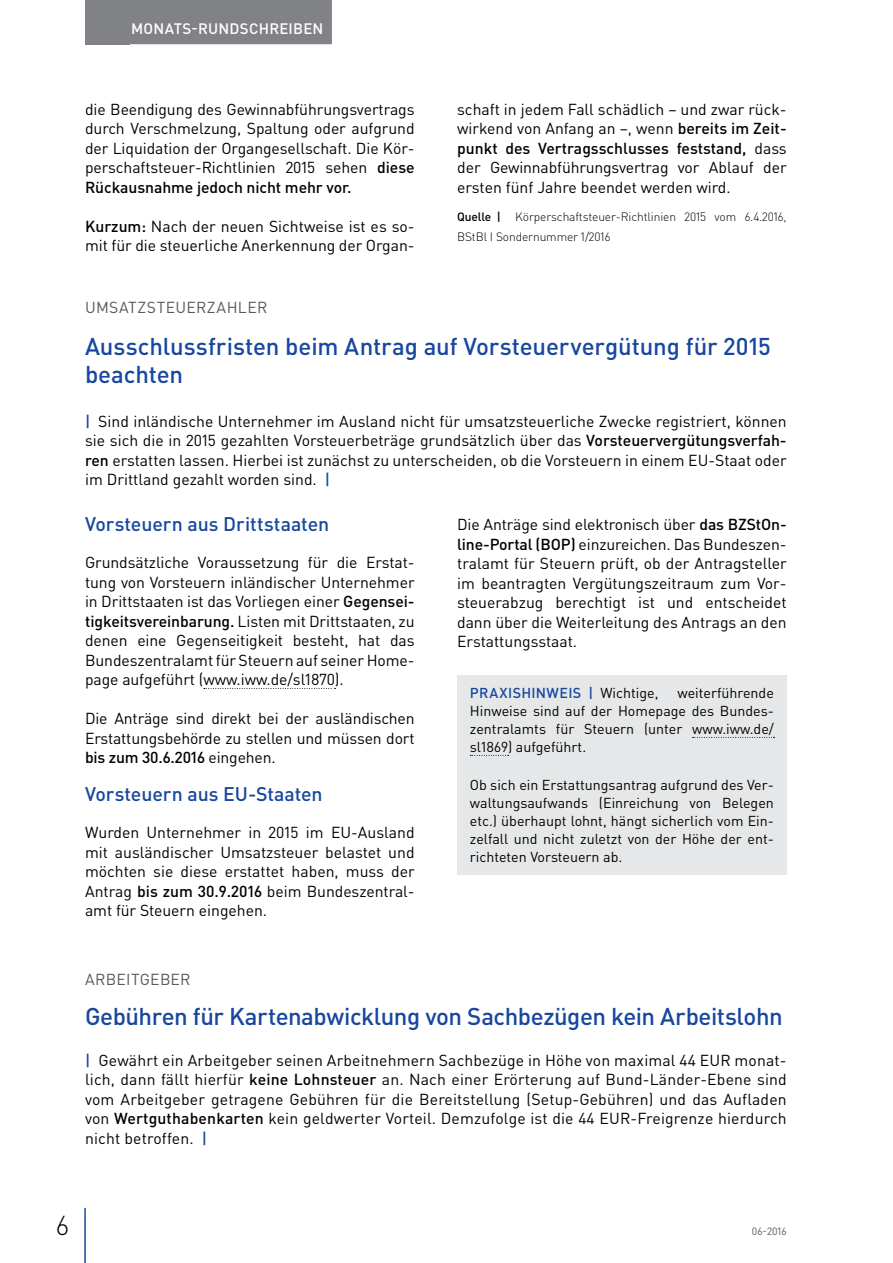
<style>
.page{position:relative;width:893px;height:1263px;background:#fff}
.page>*{position:absolute;margin:0;border:0;box-sizing:border-box;transform-origin:0 0}
.t1{font:300 27px "DIN Pro";color:#000}
.t2{font:500 24px/28.5px "DIN Pro";letter-spacing:-.005em;color:#17479e}
.t3{font:500 19.5px "DIN Pro";letter-spacing:-.005em;color:#17479e}
.t4{font:15.75px/19.5px "DIN Pro";color:#000;text-align:justify}
.t5{font:15.75px "DIN Pro";letter-spacing:.015em;color:#58595b}
.t6{font:500 15px "DIN Pro";letter-spacing:.015em;color:#fff}
.t7{font:14.25px/18px "DIN Pro";color:#000;text-align:justify}
.t8{font:500 14.25px "DIN Pro";letter-spacing:.025em;color:#17479e}
.t9{font:300 12px/19.5px "DIN Pro";letter-spacing:-.01em;color:#000}
.t10{font:10.5px "DIN Pro";color:#58595b}
.s1{font-weight:500}
.s2{font-weight:500;color:#17479e}
.s3{font-weight:400;color:#000}
</style>
<div class="page">
<div style="left:85px;top:0;width:45px;height:44px;background:#808285"></div>
<hr style="left:84px;top:1208px;width:2px;height:55px;background:#17479e">
<div style="left:122px;top:0;width:210px;height:44px;background:#808285"></div>
<svg style="left:204px;top:688px;width:132px;height:1px"></svg>
<div style="left:457px;top:675px;width:330px;height:200px;background:#e6e7e8"></div>
<svg style="left:693px;top:737px;width:81px;height:1px"></svg>
<svg style="left:470px;top:755px;width:39px;height:1px"></svg>
<p class="t6" style="left:131px;top:18px;width:194px">MONATS-RUNDSCHREIBEN</p>
<p class="t4" style="left:85px;top:99px;width:331px">die Beendigung des Gewinnabführungsvertrags durch Verschmelzung, Spaltung oder aufgrund der Liquidation der Organgesellschaft. Die Kör&shy;perschaftsteuer-Richtlinien 2015 sehen <span class="s1">diese Rückausnahme jedoch nicht mehr vor.</span></p>
<p class="t4" style="left:85px;top:216px;width:331px"><span class="s1">Kurzum:</span> Nach der neuen Sichtweise ist es so&shy;mit für die steuerliche Anerkennung der Organ-</p>
<p class="t4" style="left:457px;top:99px;width:331px">schaft in jedem Fall schädlich – und zwar rück&shy;wirkend von Anfang an –, wenn <span class="s1">bereits im Zeit&shy;punkt des Vertragsschlusses feststand,</span> dass der Gewinnabführungsvertrag vor Ablauf der ersten fünf Jahre beendet werden wird.</p>
<p class="t9" style="left:457px;top:207px;width:331px"><span class="s1">Quelle |</span> Körperschaftsteuer-Richtlinien 2015 vom 6.4.2016,<br>BStBl I Sondernummer 1/2016</p>
<p class="t5" style="left:85px;top:296px;width:184px">UMSATZSTEUERZAHLER</p>
<h2 class="t2" style="left:85px;top:331px;width:687px">Ausschlussfristen beim Antrag auf Vorsteuervergütung für 2015 beachten</h2>
<p class="t4" style="left:85px;top:411px;width:703px"><span class="s2">|</span> Sind inländische Unternehmer im Ausland nicht für umsatzsteuerliche Zwecke registriert, können sie sich die in 2015 gezahlten Vorsteuerbeträge grundsätzlich über das <span class="s1">Vorsteuervergütungsverfah&shy;ren</span> erstatten lassen. Hierbei ist zunächst zu unterscheiden, ob die Vorsteuern in einem EU-Staat oder im Drittland gezahlt worden sind. <span class="s2">|</span></p>
<p class="t3" style="left:85px;top:511px;width:246px">Vorsteuern aus Drittstaaten</p>
<p class="t4" style="left:85px;top:552px;width:331px">Grundsätzliche Voraussetzung für die Erstat&shy;tung von Vorsteuern inländischer Unternehmer in Drittstaaten ist das Vorliegen einer <span class="s1">Gegensei&shy;tigkeitsvereinbarung.</span> Listen mit Drittstaaten, zu denen eine Gegenseitigkeit besteht, hat das Bundeszentralamt für Steuern auf seiner Home&shy;page aufgeführt (www.iww.de/sl1870).</p>
<p class="t4" style="left:85px;top:708px;width:331px">Die Anträge sind direkt bei der ausländischen Erstattungsbehörde zu stellen und müssen dort <span class="s1">bis zum 30.6.2016</span> eingehen.</p>
<p class="t3" style="left:85px;top:781px;width:239px">Vorsteuern aus EU-Staaten</p>
<p class="t4" style="left:85px;top:822px;width:331px">Wurden Unternehmer in 2015 im EU-Ausland mit ausländischer Umsatzsteuer belastet und möchten sie diese erstattet haben, muss der Antrag <span class="s1">bis zum 30.9.2016</span> beim Bundeszentral&shy;amt für Steuern eingehen.</p>
<p class="t4" style="left:457px;top:514px;width:331px">Die Anträge sind elektronisch über <span class="s1">das BZStOn&shy;line-Portal (BOP)</span> einzureichen. Das Bundeszen&shy;tralamt für Steuern prüft, ob der Antragsteller im beantragten Vergütungszeitraum zum Vor&shy;steuerabzug berechtigt ist und entscheidet dann über die Weiterleitung des Antrags an den Erstattungsstaat.</p>
<p class="t8" style="left:470px;top:683px;width:190px">PRAXISHINWEIS | <span class="s3">Wichtige,</span></p>
<p class="t7" style="left:470px;top:684px;width:306px;text-indent:208px">weiterführende Hinweise sind auf der Homepage des Bundes&shy;zentralamts für Steuern (unter www.iww.de/ sl1869) aufgeführt.</p>
<p class="t7" style="left:470px;top:775px;width:306px">Ob sich ein Erstattungsantrag aufgrund des Ver&shy;waltungsaufwands (Einreichung von Belegen etc.) überhaupt lohnt, hängt sicherlich vom Ein&shy;zelfall und nicht zuletzt von der Höhe der ent&shy;richteten Vorsteuern ab.</p>
<p class="t5" style="left:85px;top:968px;width:107px">ARBEITGEBER</p>
<h2 class="t2" style="left:85px;top:1001px;width:699px">Gebühren für Kartenabwicklung von Sachbezügen kein Arbeitslohn</h2>
<p class="t4" style="left:85px;top:1050px;width:703px"><span class="s2">|</span> Gewährt ein Arbeitgeber seinen Arbeitnehmern Sachbezüge in Höhe von maximal 44 EUR monat&shy;lich, dann fällt hierfür <span class="s1">keine Lohnsteuer</span> an. Nach einer Erörterung auf Bund-Länder-Ebene sind vom Arbeitgeber getragene Gebühren für die Bereitstellung (Setup-Gebühren) und das Aufladen von <span class="s1">Wertguthabenkarten</span> kein geldwerter Vorteil. Demzufolge ist die 44 EUR-Freigrenze hierdurch nicht betroffen. <span class="s2">|</span></p>
<h1 class="t1" style="left:56px;top:1207px;width:14px">6</h1>
<p class="t10" style="left:752px;top:1224px;width:36px">06-2016</p>
</div>
